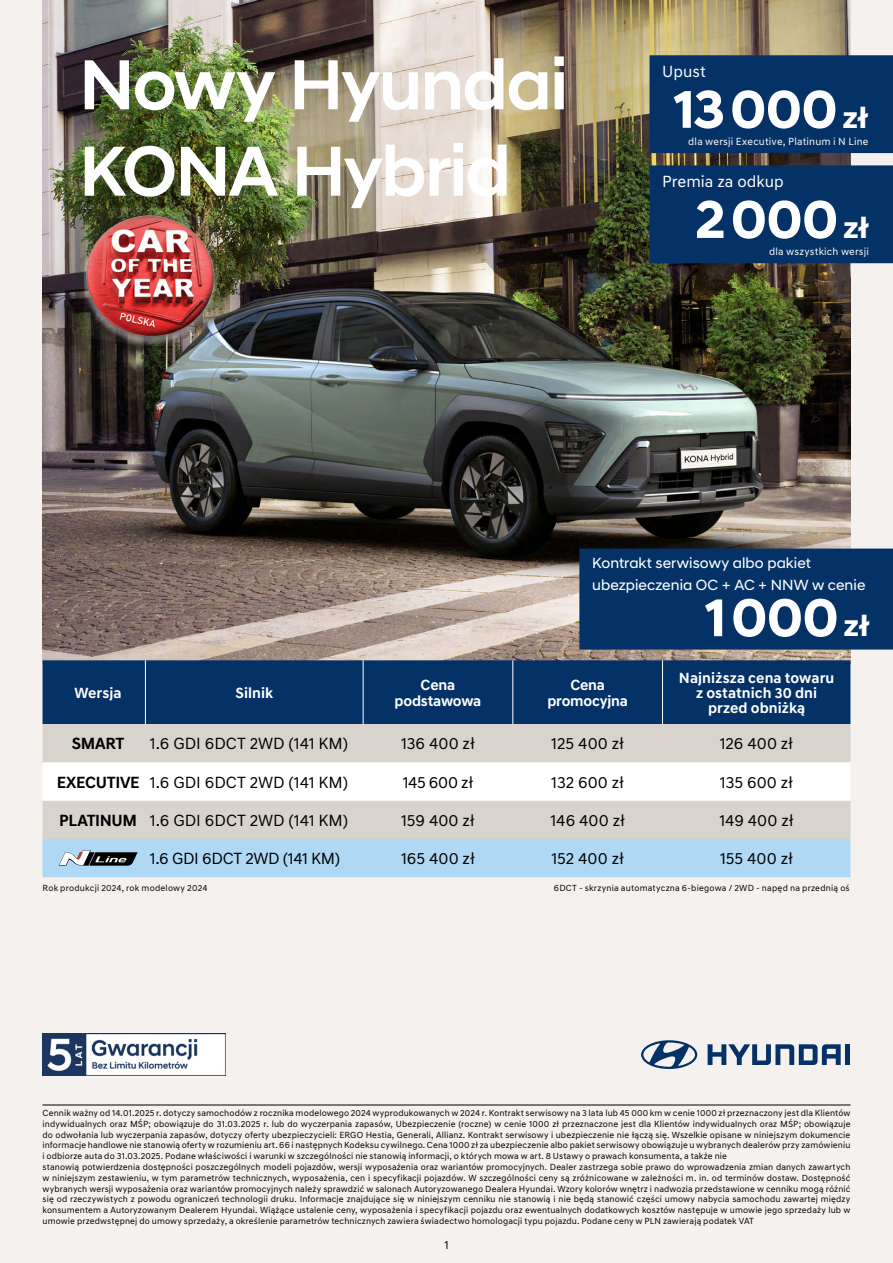
<style>
.page{position:relative;width:893px;height:1263px;background:#f4f1ef}
.page>*{position:absolute;margin:0;border:0;box-sizing:border-box;transform-origin:0 0}
.t1{font:500 72px/86.4px "Hyundai Sans Head";letter-spacing:-.02em;color:#fff}
.t2{font:700 54px "Hyundai Sans Head";letter-spacing:-.005em;color:#fff}
.t3{font:16.5px "Hyundai Sans Text";letter-spacing:-.005em;color:#000}
.t4{font:16.5px "Hyundai Sans Text";color:#fff}
.t5{font:700 16.5px "Hyundai Sans Text";letter-spacing:-.015em;color:#000}
.t6{font:700 15px/15px "Hyundai Sans Text";letter-spacing:.005em;color:#fff;text-align:center}
.t7{font:15px/21.6px "Hyundai Sans Head";letter-spacing:.005em;color:#fff}
.t8{font:700 15px/16.5px "Hyundai Sans Text";letter-spacing:-.015em;color:#fff;text-align:center}
.t9{font:12px "Hyundai Sans Text";color:#000}
.t10{font:10.5px "Hyundai Sans Text";letter-spacing:.015em;color:#fff}
.t11{font:9px/10.8px "Hyundai Sans Text";letter-spacing:.015em;color:#000}
.s1{font-size:30px}
.s2{font-weight:700}
</style>
<div class="page">
<img style="left:43px;top:0;width:807px;height:660px">
<img style="left:79px;top:209px;width:137px;height:137px">
<div style="left:43px;top:660px;width:807px;height:64px;background:#053266"></div>
<div style="left:43px;top:724px;width:807px;height:115px;background:#d9d3cd"></div>
<div style="left:43px;top:762px;width:807px;height:39px;background:#fff"></div>
<hr style="left:145px;top:660px;width:1px;height:64px;background:#fff">
<hr style="left:363px;top:660px;width:1px;height:64px;background:#fff">
<hr style="left:512px;top:660px;width:1px;height:64px;background:#fff">
<hr style="left:662px;top:660px;width:1px;height:64px;background:#fff">
<div style="left:43px;top:839px;width:807px;height:38px;background:#afd8f4"></div>
<div style="left:649px;top:165px;width:244px;height:98px;background:#053266"></div>
<div style="left:649px;top:55px;width:244px;height:98px;background:#053266"></div>
<hr style="left:43px;top:1104px;width:807px;height:1px;background:#000">
<svg style="left:708px;top:1044px;width:133px;height:21px"></svg>
<div style="left:845px;top:1044px;width:5px;height:21px;background:#053266"></div>
<svg style="left:641px;top:1040px;width:56px;height:29px"></svg>
<img style="left:43px;top:1033px;width:182px;height:43px">
<div style="left:579px;top:549px;width:314px;height:100px;background:#053266"></div>
<h1 class="t1" style="left:79px;top:41px;width:490px">Nowy Hyundai<br>KONA Hybrid</h1>
<h3 class="t4" style="left:662px;top:62px;width:45px">Upust</h3>
<h2 class="t2" style="left:674px;top:77px;width:196px">13000 <span class="s1">zł</span></h2>
<p class="t10" style="left:688px;top:135px;width:182px">dla wersji Executive, Platinum i N Line</p>
<h3 class="t4" style="left:662px;top:172px;width:123px">Premia za odkup</h3>
<h2 class="t2" style="left:695px;top:187px;width:175px">2000 <span class="s1">zł</span></h2>
<p class="t10" style="left:769px;top:245px;width:101px">dla wszystkich wersji</p>
<h3 class="t7" style="left:592px;top:552px;width:275px">Kontrakt serwisowy albo pakiet ubezpieczenia OC + AC + NNW w cenie</h3>
<h2 class="t2" style="left:705px;top:585px;width:166px">1000 <span class="s1">zł</span></h2>
<h3 class="t6" style="left:74px;top:685px;width:49px">Wersja</h3>
<h3 class="t6" style="left:235px;top:685px;width:39px">Silnik</h3>
<h3 class="t8" style="left:395px;top:676px;width:88px">Cena podstawowa</h3>
<h3 class="t8" style="left:547px;top:676px;width:82px">Cena promocyjna</h3>
<h3 class="t6" style="left:679px;top:670px;width:157px">Najniższa cena towaru z ostatnich 30 dni przed obniżką</h3>
<h3 class="t5" style="left:72px;top:734px;width:54px">SMART</h3>
<h3 class="t3" style="left:150px;top:734px;width:200px">1.6 GDI 6DCT 2WD (141 KM)</h3>
<h3 class="t3" style="left:401px;top:734px;width:75px">136 400 zł</h3>
<h3 class="t3" style="left:551px;top:734px;width:74px">125 400 zł</h3>
<h3 class="t3" style="left:720px;top:734px;width:75px">126 400 zł</h3>
<h3 class="t3" style="left:57px;top:772px;width:293px"><span class="s2">EXECUTIVE</span> 1.6 GDI 6DCT 2WD (141 KM)</h3>
<h3 class="t3" style="left:403px;top:772px;width:72px">145 600 zł</h3>
<h3 class="t3" style="left:551px;top:772px;width:74px">132 600 zł</h3>
<h3 class="t3" style="left:720px;top:772px;width:75px">135 600 zł</h3>
<h3 class="t3" style="left:59px;top:810px;width:290px"><span class="s2">PLATINUM</span> 1.6 GDI 6DCT 2WD (141 KM)</h3>
<h3 class="t3" style="left:401px;top:810px;width:75px">159 400 zł</h3>
<h3 class="t3" style="left:550px;top:810px;width:76px">146 400 zł</h3>
<h3 class="t3" style="left:719px;top:810px;width:76px">149 400 zł</h3>
<h3 class="t3" style="left:150px;top:849px;width:192px">1.6 GDI 6DCT 2WD (141 KM)</h3>
<h3 class="t3" style="left:401px;top:849px;width:75px">165 400 zł</h3>
<h3 class="t3" style="left:551px;top:849px;width:74px">152 400 zł</h3>
<h3 class="t3" style="left:720px;top:849px;width:74px">155 400 zł</h3>
<p class="t11" style="left:43px;top:882px;width:166px">Rok produkcji 2024, rok modelowy 2024</p>
<p class="t11" style="left:554px;top:882px;width:297px">6DCT - skrzynia automatyczna 6-biegowa / 2WD - napęd na przednią oś</p>
<p class="t11" style="left:43px;top:1107px;width:809px">Cennik ważny od 14.01.2025 r. dotyczy samochodów z rocznika modelowego 2024 wyprodukowanych w 2024 r. Kontrakt serwisowy na 3 lata lub 45 000 km w cenie 1000 zł przeznaczony jest dla Klientów indywidualnych oraz MŚP; obowiązuje do 31.03.2025 r. lub do wyczerpania zapasów, Ubezpieczenie (roczne) w cenie 1000 zł przeznaczone jest dla Klientów indywidualnych oraz MŚP; obowiązuje do odwołania lub wyczerpania zapasów, dotyczy oferty ubezpieczycieli: ERGO Hestia, Generali, Allianz. Kontrakt serwisowy i ubezpieczenie nie łączą się. Wszelkie opisane w niniejszym dokumencie informacje handlowe nie stanowią oferty w rozumieniu art. 66 i następnych Kodeksu cywilnego. Cena 1000 zł za ubezpieczenie albo pakiet serwisowy obowiązuje u wybranych dealerów przy zamówieniu i odbiorze auta do 31.03.2025. Podane właściwości i warunki w szczególności nie stanowią informacji, o których mowa w art. 8 Ustawy o prawach konsumenta, a także nie<br>stanowią potwierdzenia dostępności poszczególnych modeli pojazdów, wersji wyposażenia oraz wariantów promocyjnych. Dealer zastrzega sobie prawo do wprowadzenia zmian danych zawartych w niniejszym zestawieniu, w tym parametrów technicznych, wyposażenia, cen i specyfikacji pojazdów. W szczególności ceny są zróżnicowane w zależności m. in. od terminów dostaw. Dostępność wybranych wersji wyposażenia oraz wariantów promocyjnych należy sprawdzić w salonach Autoryzowanego Dealera Hyundai. Wzory kolorów wnętrz i nadwozia przedstawione w cenniku mogą różnić się od rzeczywistych z powodu ograniczeń technologii druku. Informacje znajdujące się w niniejszym cenniku nie stanowią i nie będą stanowić części umowy nabycia samochodu zawartej między konsumentem a Autoryzowanym Dealerem Hyundai. Wiążące ustalenie ceny, wyposażenia i specyfikacji pojazdu oraz ewentualnych dodatkowych kosztów następuje w umowie jego sprzedaży lub w umowie przedwstępnej do umowy sprzedaży, a określenie parametrów technicznych zawiera świadectwo homologacji typu pojazdu. Podane ceny w PLN zawierają podatek VAT</p>
<h3 class="t9" style="left:444px;top:1237px;width:6px">1</h3>
</div>
